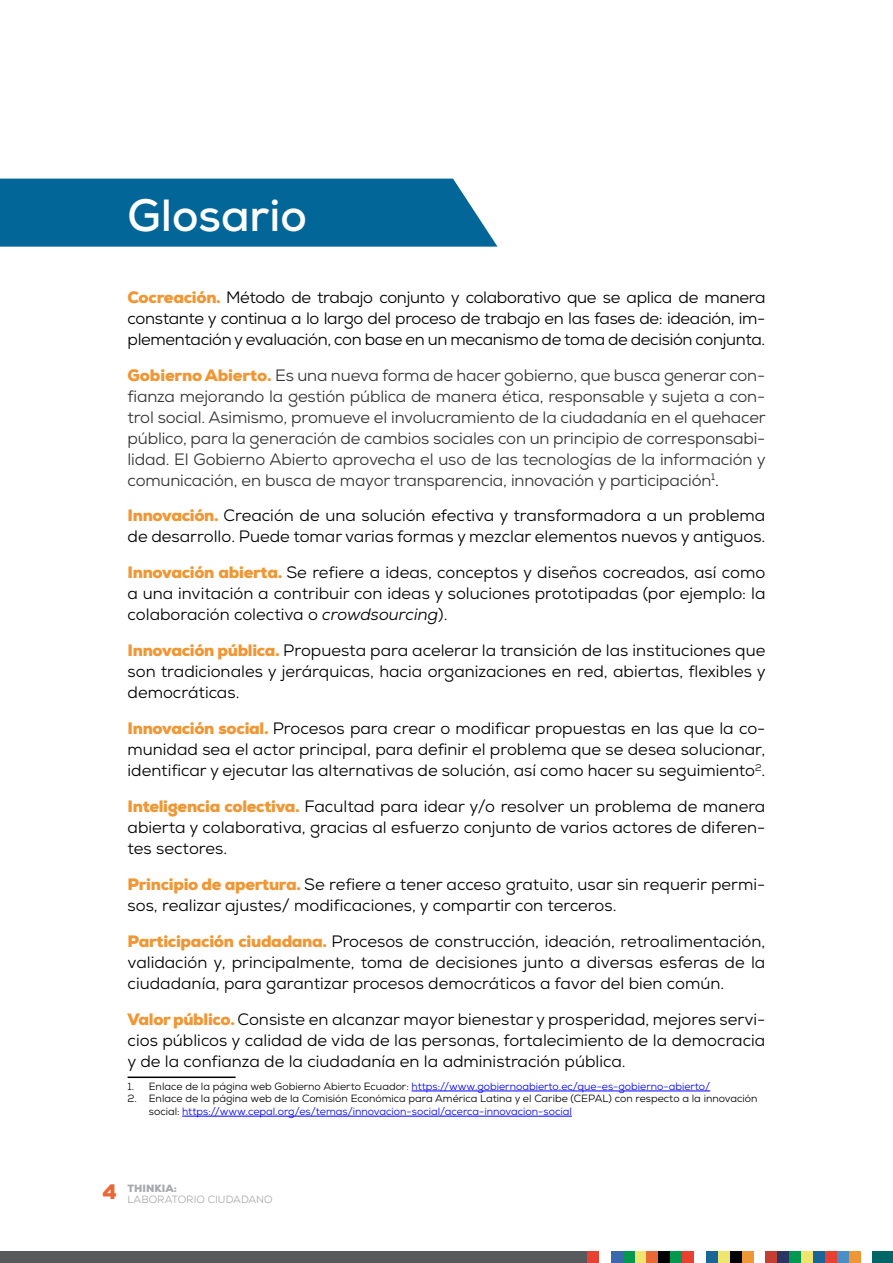
<style>
.page{position:relative;width:893px;height:1263px;background:#fff}
.page>*{position:absolute;margin:0;border:0;box-sizing:border-box;transform-origin:0 0}
.t1{font:700 45px "Nexa";color:#fff}
.t2{font:16.5px/21px "Nexa";color:#000;text-align:justify}
.t3{font:16.5px/21px "Nexa";letter-spacing:-.01em;color:#333;text-align:justify}
.t4{font:10.5px/12.6px "Nexa";color:#000}
.t5{font:10.5px "Nexa";color:#00f}
.t6{font:10.5px/10.8px "Nexa";color:#a7a9ac}
.s1{font-weight:900;color:#f09735}
.s2{color:#000}
.s3{font-style:italic}
.s4{color:#00f}
.s5{font-weight:900}
</style>
<div class="page">
<div style="left:0;top:1251px;width:587px;height:12px;background:#58595b"></div>
<div style="left:587px;top:1251px;width:12px;height:12px;background:#e84131"></div>
<div style="left:611px;top:1251px;width:12px;height:12px;background:#3b68ac"></div>
<div style="left:623px;top:1251px;width:12px;height:12px;background:#00994f"></div>
<div style="left:635px;top:1251px;width:11px;height:12px;background:#efe56f"></div>
<div style="left:646px;top:1251px;width:12px;height:12px;background:#e96936"></div>
<div style="left:658px;top:1251px;width:12px;height:12px;background:#000"></div>
<div style="left:670px;top:1251px;width:12px;height:12px;background:#00994f"></div>
<div style="left:682px;top:1251px;width:12px;height:12px;background:#e84131"></div>
<div style="left:706px;top:1251px;width:12px;height:12px;background:#196597"></div>
<div style="left:718px;top:1251px;width:12px;height:12px;background:#efe56f"></div>
<div style="left:730px;top:1251px;width:12px;height:12px;background:#000"></div>
<div style="left:742px;top:1251px;width:12px;height:12px;background:#f09735"></div>
<div style="left:765px;top:1251px;width:12px;height:12px;background:#c63e31"></div>
<div style="left:777px;top:1251px;width:12px;height:12px;background:#2b3762"></div>
<div style="left:789px;top:1251px;width:12px;height:12px;background:#00994f"></div>
<div style="left:801px;top:1251px;width:12px;height:12px;background:#efe56f"></div>
<div style="left:813px;top:1251px;width:12px;height:12px;background:#196597"></div>
<div style="left:825px;top:1251px;width:12px;height:12px;background:#e84131"></div>
<div style="left:837px;top:1251px;width:12px;height:12px;background:#498ec6"></div>
<div style="left:849px;top:1251px;width:12px;height:12px;background:#f09735"></div>
<div style="left:873px;top:1251px;width:20px;height:12px;background:#006567"></div>
<div style="left:0;top:179px;width:497px;height:68px;background:#036699"></div>
<hr style="left:128px;top:1076px;width:108px;height:2px;background:#000">
<hr style="left:412px;top:1091px;width:298px;height:1px;background:#00f">
<hr style="left:182px;top:1116px;width:390px;height:1px;background:#00f">
<h1 class="t1" style="left:128px;top:186px;width:181px">Glosario</h1>
<p class="t2" style="left:128px;top:286px;width:639px"><span class="s1">Cocreación.</span> Método de trabajo conjunto y colaborativo que se aplica de manera constante y continua a lo largo del proceso de trabajo en las fases de: ideación, im&shy;plementación y evaluación, con base en un mecanismo de toma de decisión conjunta.</p>
<p class="t3" style="left:128px;top:364px;width:640px"><span class="s1">Gobierno Abierto.</span> Es una nueva forma de hacer gobierno, que busca generar con&shy;fianza mejorando la gestión pública de manera ética, responsable y sujeta a con&shy;trol social. Asimismo, promueve el involucramiento de la ciudadanía en el quehacer público, para la generación de cambios sociales con un principio de corresponsabi&shy;lidad. El Gobierno Abierto aprovecha el uso de las tecnologías de la información y comunicación, en busca de mayor transparencia, innovación y participación<sup>1</sup><span class="s2">.</span></p>
<p class="t2" style="left:128px;top:505px;width:639px"><span class="s1">Innovación.</span> Creación de una solución efectiva y transformadora a un problema de desarrollo. Puede tomar varias formas y mezclar elementos nuevos y antiguos.</p>
<p class="t2" style="left:128px;top:562px;width:639px"><span class="s1">Innovación abierta.</span> Se refiere a ideas, conceptos y diseños cocreados, así como a una invitación a contribuir con ideas y soluciones prototipadas (por ejemplo: la colaboración colectiva o <span class="s3">crowdsourcing</span>).</p>
<p class="t2" style="left:128px;top:640px;width:640px"><span class="s1">Innovación pública.</span> Propuesta para acelerar la transición de las instituciones que son tradicionales y jerárquicas, hacia organizaciones en red, abiertas, flexibles y democráticas.</p>
<p class="t2" style="left:128px;top:718px;width:639px"><span class="s1">Innovación social.</span> Procesos para crear o modificar propuestas en las que la co&shy;munidad sea el actor principal, para definir el problema que se desea solucionar, identificar y ejecutar las alternativas de solución, así como hacer su seguimiento<sup>2</sup>.</p>
<p class="t2" style="left:128px;top:796px;width:639px"><span class="s1">Inteligencia colectiva.</span> Facultad para idear y/o resolver un problema de manera abierta y colaborativa, gracias al esfuerzo conjunto de varios actores de diferen&shy;tes sectores.</p>
<p class="t2" style="left:128px;top:874px;width:639px"><span class="s1">Principio de apertura.</span> Se refiere a tener acceso gratuito, usar sin requerir permi&shy;sos, realizar ajustes/ modificaciones, y compartir con terceros.</p>
<p class="t2" style="left:128px;top:931px;width:639px"><span class="s1">Participación ciudadana.</span> Procesos de construcción, ideación, retroalimentación, validación y, principalmente, toma de decisiones junto a diversas esferas de la ciudadanía, para garantizar procesos democráticos a favor del bien común.</p>
<p class="t2" style="left:128px;top:1008px;width:639px"><span class="s1">Valor público.</span> Consiste en alcanzar mayor bienestar y prosperidad, mejores servi&shy;cios públicos y calidad de vida de las personas, fortalecimiento de la democracia y de la confianza de la ciudadanía en la administración pública.</p>
<p class="t5" style="left:128px;top:1079px;width:584px"><span class="s2">1. Enlace de la página web Gobierno Abierto Ecuador:</span> https://www.gobiernoabierto.ec/que-es-gobierno-abierto/</p>
<p class="t4" style="left:149px;top:1092px;width:610px;text-indent:-21px">2. Enlace de la página web de la Comisión Económica para América Latina y el Caribe (CEPAL) con respecto a la innovación social: <span class="s4">https://www.cepal.org/es/temas/innovacion-social/acerca-innovacion-social</span></p>
<p class="t6" style="left:102px;top:1183px;width:172px;text-indent:25px"><span class="s5">THINKIA:<br></span><sup>4</sup> LABORATORIO CIUDADANO</p>
</div>
